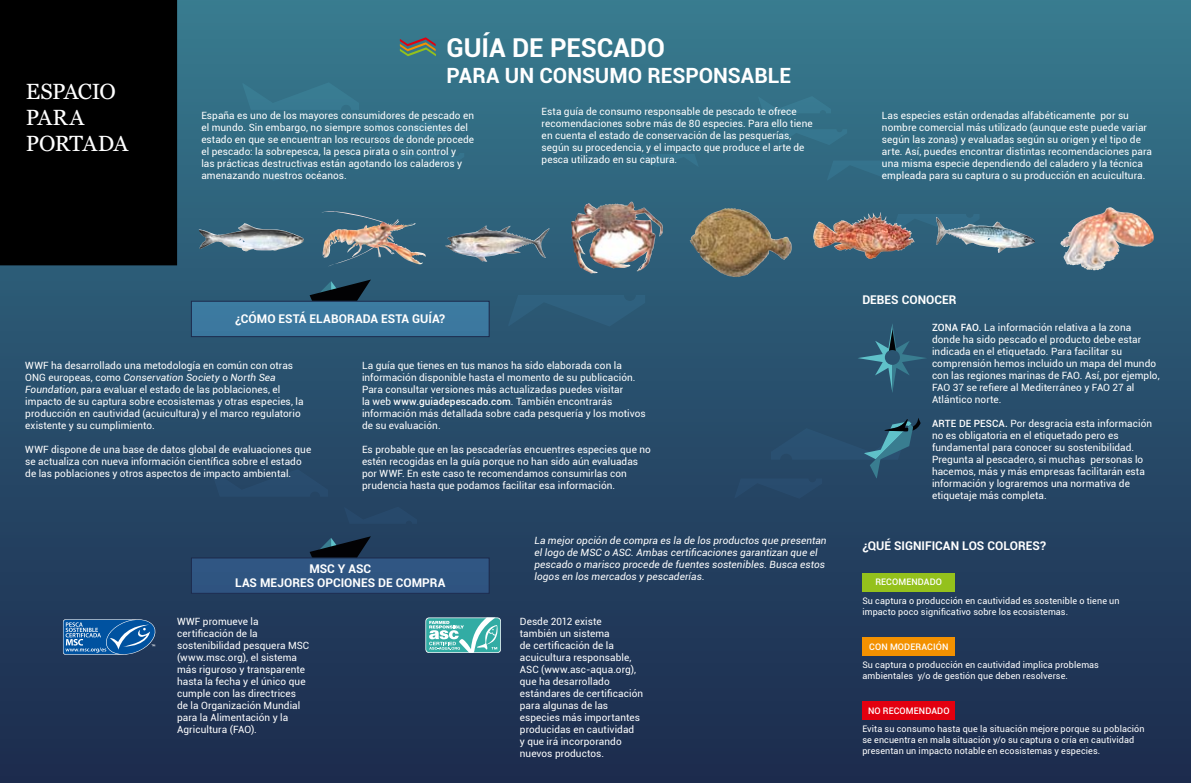
<style>
.page{position:relative;width:1191px;height:783px;background:#fff}
.page>*{position:absolute;margin:0;border:0;box-sizing:border-box;transform-origin:0 0}
.t1{font:700 26px "Roboto";color:#fff}
.t2{font:22px/26.4px "Georgia";letter-spacing:-.025em;color:#fff}
.t3{font:700 21px "Roboto";color:#fff}
.t4{font:700 12px/14px "Roboto";color:#fff}
.t5{font:10px/12px "Roboto";letter-spacing:.005em;color:#fff}
.t6{font:italic 10px/12px "Roboto";letter-spacing:.01em;color:#fff}
.t7{font:9px/11px "Roboto";letter-spacing:.01em;color:#fff}
.t8{font:500 9px "Roboto";letter-spacing:.01em;color:#fff}
.s1{font-style:italic}
.s2{font-weight:500}
</style>
<div class="page">
<div style="left:0;top:0;width:1191px;height:782px;background:linear-gradient(to bottom,#387a8e,#1b294c)"></div>
<svg style="left:758px;top:96px;width:73px;height:17px"></svg>
<svg style="left:778px;top:129px;width:69px;height:16px"></svg>
<svg style="left:641px;top:154px;width:57px;height:13px"></svg>
<svg style="left:242px;top:82px;width:117px;height:28px;background:#36768d"></svg>
<svg style="left:827px;top:160px;width:87px;height:21px;background:#326d86"></svg>
<svg style="left:508px;top:295px;width:137px;height:31px;background:#2d5c79"></svg>
<svg style="left:375px;top:120px;width:73px;height:17px"></svg>
<svg style="left:395px;top:153px;width:69px;height:16px"></svg>
<svg style="left:259px;top:168px;width:57px;height:13px"></svg>
<svg style="left:914px;top:214px;width:65px;height:20px"></svg>
<div style="left:211px;top:469px;width:117px;height:27px;background:#284b6d"></div>
<svg style="left:344px;top:506px;width:73px;height:17px"></svg>
<svg style="left:534px;top:683px;width:72px;height:17px"></svg>
<svg style="left:554px;top:448px;width:68px;height:16px"></svg>
<div style="left:0;top:0;width:177px;height:265px;background:#000"></div>
<div style="left:862px;top:573px;width:93px;height:18px;background:#94c11c"></div>
<div style="left:862px;top:637px;width:93px;height:18px;background:#f39100"></div>
<div style="left:862px;top:701px;width:93px;height:18px;background:#e3000f"></div>
<svg style="left:425px;top:617px;width:76px;height:35px;background:#72c3bf"></svg>
<svg style="left:63px;top:617px;width:95px;height:39px;background:#2f69a3"></svg>
<div style="left:191px;top:558px;width:298px;height:35px;background:#2f5581"></div>
<div style="left:191px;top:557px;width:298px;height:36px;border:1px solid #1c2a4c"></div>
<svg style="left:400px;top:37px;width:36px;height:19px"></svg>
<div style="left:191px;top:301px;width:298px;height:35px;background:#3c799f"></div>
<div style="left:191px;top:301px;width:298px;height:36px;border:1px solid #1c2a4c"></div>
<svg style="left:734px;top:418px;width:186px;height:80px;background:#284d6b"></svg>
<svg style="left:857px;top:323px;width:70px;height:70px;background:#2d5c76"></svg>
<svg style="left:309px;top:279px;width:62px;height:22px"></svg>
<svg style="left:309px;top:536px;width:62px;height:21px"></svg>
<img style="left:1059px;top:207px;width:96px;height:63px">
<img style="left:811px;top:212px;width:103px;height:47px">
<img style="left:199px;top:223px;width:107px;height:28px">
<img style="left:445px;top:225px;width:104px;height:36px">
<img style="left:570px;top:202px;width:77px;height:71px">
<img style="left:321px;top:211px;width:61px;height:47px">
<img style="left:935px;top:217px;width:101px;height:36px">
<img style="left:689px;top:208px;width:103px;height:69px">
<h2 class="t2" style="left:26px;top:78px;width:104px">ESPACIO<br>PARA<br>PORTADA</h2>
<h1 class="t1" style="left:446px;top:29px;width:121px">GUÍA DE PESCA</h1>
<h1 class="t1" style="left:630px;top:29px;width:34px">DO</h1>
<h3 class="t3" style="left:446px;top:61px;width:14px">PARA</h3>
<h3 class="t3" style="left:505px;top:61px;width:50px">UN CONSU</h3>
<h3 class="t3" style="left:609px;top:61px;width:53px">MO RESPONSA</h3>
<h3 class="t3" style="left:754px;top:61px;width:25px">BLE</h3>
<p class="t5" style="left:201px;top:109px;width:274px">España es uno de los mayores consumidores de pescado en el mundo. Sin embargo, no siempre somos conscientes del estado en que se encuentran los recursos de donde procede el pescado: la sobrepesca, la pesca pirata o sin control y<br>las prácticas destructivas están agotando los caladeros y amenazando nuestros océanos.</p>
<p class="t5" style="left:541px;top:105px;width:272px">Esta guía de consumo responsable de pescado te ofrece recomendaciones sobre más de 80 especies. Para ello tiene en cuenta el estado de conservación de las pesquerías, según su procedencia, y el impacto que produce el arte de pesca utilizado en su captura.</p>
<p class="t5" style="left:882px;top:109px;width:272px">Las especies están ordenadas alfabéticamente por su nombre comercial más utilizado (aunque este puede variar según las zonas) y evaluadas según su origen y el tipo de arte. Así, puedes encontrar distintas recomendaciones para una misma especie dependiendo del caladero y la técnica empleada para su captura o su producción en acuicultura.</p>
<p class="t4" style="left:235px;top:311px;width:113px">¿CÓMO ESTÁ ELABORA</p>
<p class="t4" style="left:363px;top:311px;width:84px">DA ESTA GUÍA?</p>
<p class="t5" style="left:25px;top:359px;width:280px">WWF ha desarrollado una metodología en común con otras ONG europeas, como <span class="s1">Conservation Society</span> o <span class="s1">North Sea Foundation</span>, para evaluar el estado de las poblaciones, el impacto de su captura sobre ecosistemas y otras especies, la producción en cautividad (acuicultura) y el marco regulatorio existente y su cumplimiento.</p>
<p class="t5" style="left:25px;top:443px;width:287px">WWF dispone de una base de datos global de evaluaciones que se actualiza con nueva información científica sobre el estado de las poblaciones y otros aspectos de impacto ambiental.</p>
<p class="t5" style="left:362px;top:359px;width:285px">La guía que tienes en tus manos ha sido elaborada con la información disponible hasta el momento de su publicación.<br>Para consultar versiones más actualizadas puedes visitar<br>la web <span class="s2">WWW.GUIADEPESCADO.COM</span>. También encontrarás información más detallada sobre cada pesquería y los motivos de su evaluación.</p>
<p class="t5" style="left:362px;top:443px;width:290px">Es probable que en las pescaderías encuentres especies que no estén recogidas en la guía porque no han sido aún evaluadas por WWF. En este caso te recomendamos consumirlas con prudencia hasta que podamos facilitar esa información.</p>
<p class="t4" style="left:235px;top:561px;width:122px;text-indent:74px">MSC Y ASC<br>LAS MEJORES OPCIONES</p>
<p class="t4" style="left:378px;top:575px;width:53px">DE COMPRA</p>
<p class="t6" style="left:534px;top:534px;width:293px">La mejor opción de compra es la de los productos que presentan el logo de MSC o ASC. Ambas certificaciones garantizan que el pescado o marisco procede de fuentes sostenibles. Busca estos logos en los mercados y pescaderías.</p>
<p class="t5" style="left:177px;top:615px;width:134px">WWF promueve la certificación de la sostenibilidad pesquera MSC (www.msc.org), el sistema más riguroso y transparente hasta la fecha y el único que cumple con las directrices de la Organización Mundial para la Alimentación y la<br>Agricultura (FAO).</p>
<p class="t5" style="left:520px;top:615px;width:125px">Desde 2012 existe<br>también un sistema<br>de certificación de la acuicultura responsable,<br>ASC (www.asc-aqua.org), que ha desarrollado estándares de certificación para algunas de las especies más importantes producidas en cautividad<br>y que irá incorporando nuevos productos.</p>
<p class="t4" style="left:862px;top:292px;width:96px">DEBES CONOCER</p>
<p class="t5" style="left:932px;top:321px;width:229px"><span class="s2">ZONA FAO.</span> La información relativa a la zona donde ha sido pescado el producto debe estar indicada en el etiquetado. Para facilitar su comprensión hemos incluido un mapa del mundo con las regiones marinas de FAO. Así, por ejemplo, FAO 37 se refiere al Mediterráneo y FAO 27 al Atlántico norte.</p>
<p class="t5" style="left:932px;top:417px;width:222px"><span class="s2">ARTE DE PESCA.</span> Por desgracia esta información no es obligatoria en el etiquetado pero es fundamental para conocer su sostenibilidad.<br>Pregunta al pescadero, si muchas personas lo hacemos, más y más empresas facilitarán esta información y lograremos una normativa de etiquetaje más completa.</p>
<p class="t4" style="left:862px;top:538px;width:185px">¿QUÉ SIGNIFICAN LOS COLORES?</p>
<p class="t8" style="left:875px;top:575px;width:67px">RECOMENDADO</p>
<p class="t7" style="left:862px;top:594px;width:259px">Su captura o producción en cautividad es sostenible o tiene un impacto poco significativo sobre los ecosistemas.</p>
<p class="t8" style="left:869px;top:640px;width:7px">CON</p>
<p class="t8" style="left:890px;top:640px;width:8px">MODE</p>
<p class="t8" style="left:915px;top:640px;width:33px">RACIÓN</p>
<p class="t7" style="left:862px;top:658px;width:238px">Su captura o producción en cautividad implica problemas ambientales y/o de gestión que deben resolverse.</p>
<p class="t8" style="left:868px;top:704px;width:82px">NO RECOMENDADO</p>
<p class="t7" style="left:862px;top:722px;width:284px">Evita su consumo hasta que la situación mejore porque su población se encuentra en mala situación y/o su captura o cría en cautividad presentan un impacto notable en ecosistemas y especies.</p>
</div>
